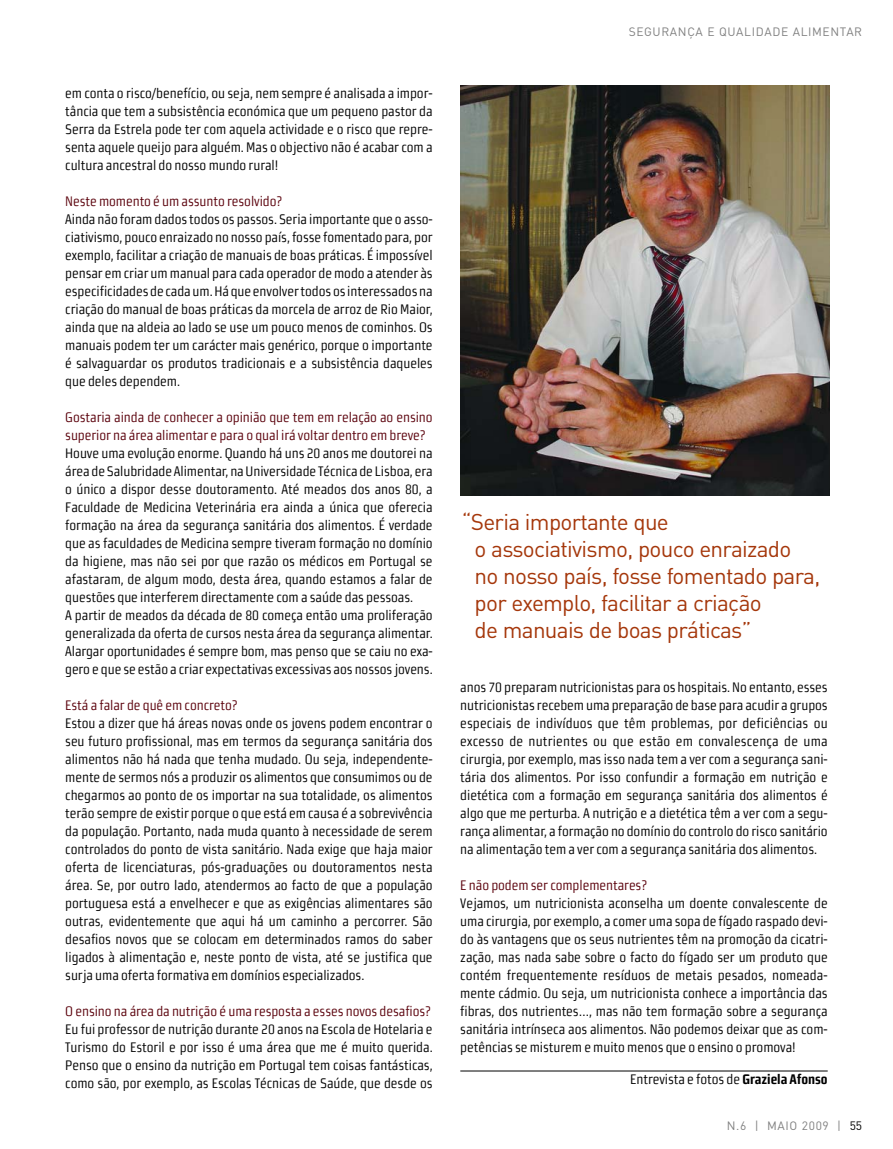
<style>
.page{position:relative;width:893px;height:1149px;background:#fff}
.page>*{position:absolute;margin:0;border:0;box-sizing:border-box;transform-origin:0 0}
.t1{font:22.5px/27px "DIN";letter-spacing:-.03em;color:#a5370b}
.t2{font:13.8px/18px "Morgan Sn Cn Lining";letter-spacing:-.005em;color:#000;text-align:justify}
.t3{font:13.8px/18px "Morgan Sn Cn Lining";letter-spacing:-.005em;color:#5a000b}
.t4{font:12px "DIN";letter-spacing:.05em;color:#808080}
.s1{font-weight:700}
.s2{color:#000}
</style>
<div class="page">
<hr style="left:460px;top:1070px;width:368px;height:1px;background:#000">
<img style="left:460px;top:85px;width:369px;height:410px">
<p class="t2" style="left:65px;top:84px;width:369px">em conta o risco/benefício, ou seja, nem sempre é analisada a impor&shy;tância que tem a subsistência económica que um pequeno pastor da Serra da Estrela pode ter com aquela actividade e o risco que repre&shy;senta aquele queijo para alguém. Mas o objectivo não é acabar com a cultura ancestral do nosso mundo rural!</p>
<p class="t3" style="left:65px;top:192px;width:218px">Neste momento é um assunto resolvido?</p>
<p class="t2" style="left:65px;top:210px;width:369px">Ainda não foram dados todos os passos. Seria importante que o asso&shy;ciativismo, pouco enraizado no nosso país, fosse fomentado para, por exemplo, facilitar a criação de manuais de boas práticas. É impossível pensar em criar um manual para cada operador de modo a atender às especificidades de cada um. Há que envolver todos os interessados na criação do manual de boas práticas da morcela de arroz de Rio Maior, ainda que na aldeia ao lado se use um pouco menos de cominhos. Os manuais podem ter um carácter mais genérico, porque o importante é salvaguardar os produtos tradicionais e a subsistência daqueles que deles dependem.</p>
<p class="t3" style="left:65px;top:408px;width:369px">Gostaria ainda de conhecer a opinião que tem em relação ao ensino superior na área alimentar e para o qual irá voltar dentro em breve?</p>
<p class="t2" style="left:65px;top:444px;width:369px;text-align:left">Houve uma evolução enorme. Quando há uns 20 anos me doutorei na área de Salubridade Alimentar, na Universidade Técnica de Lisboa, era o único a dispor desse doutoramento. Até meados dos anos 80, a Faculdade de Medicina Veterinária era ainda a única que oferecia formação na área da segurança sanitária dos alimentos. É verdade que as faculdades de Medicina sempre tiveram formação no domínio da higiene, mas não sei por que razão os médicos em Portugal se afastaram, de algum modo, desta área, quando estamos a falar de questões que interferem directamente com a saúde das pessoas.<br>A partir de meados da década de 80 começa então uma proliferação generalizada da oferta de cursos nesta área da segurança alimentar.<br>Alargar oportunidades é sempre bom, mas penso que se caiu no exa&shy;gero e que se estão a criar expectativas excessivas aos nossos jovens.</p>
<p class="t3" style="left:65px;top:696px;width:174px">Está a falar de quê em concreto?</p>
<p class="t2" style="left:65px;top:714px;width:369px">Estou a dizer que há áreas novas onde os jovens podem encontrar o seu futuro profissional, mas em termos da segurança sanitária dos alimentos não há nada que tenha mudado. Ou seja, independente&shy;mente de sermos nós a produzir os alimentos que consumimos ou de chegarmos ao ponto de os importar na sua totalidade, os alimentos terão sempre de existir porque o que está em causa é a sobrevivência da população. Portanto, nada muda quanto à necessidade de serem controlados do ponto de vista sanitário. Nada exige que haja maior oferta de licenciaturas, pós-graduações ou doutoramentos nesta área. Se, por outro lado, atendermos ao facto de que a população portuguesa está a envelhecer e que as exigências alimentares são outras, evidentemente que aqui há um caminho a percorrer. São desafios novos que se colocam em determinados ramos do saber ligados à alimentação e, neste ponto de vista, até se justifica que surja uma oferta formativa em domínios especializados.</p>
<p class="t3" style="left:65px;top:1002px;width:367px">O ensino na área da nutrição é uma resposta a esses novos desafios?</p>
<p class="t2" style="left:65px;top:1020px;width:369px">Eu fui professor de nutrição durante 20 anos na Escola de Hotelaria e Turismo do Estoril e por isso é uma área que me é muito querida.<br>Penso que o ensino da nutrição em Portugal tem coisas fantásticas, como são, por exemplo, as Escolas Técnicas de Saúde, que desde os</p>
<p class="t4" style="left:629px;top:28px;width:235px">SEGURANÇA E QUALIDADE ALIMENTAR</p>
<h1 class="t1" style="left:475px;top:510px;width:347px;text-indent:-13px">“Seria importante que<br>o associativismo, pouco enraizado no nosso país, fosse fomentado para, por exemplo, facilitar a criação<br>de manuais de boas práticas”</h1>
<p class="t2" style="left:460px;top:678px;width:369px">anos 70 preparam nutricionistas para os hospitais. No entanto, esses nutricionistas recebem uma preparação de base para acudir a grupos especiais de indivíduos que têm problemas, por deficiências ou excesso de nutrientes ou que estão em convalescença de uma cirurgia, por exemplo, mas isso nada tem a ver com a segurança sani&shy;tária dos alimentos. Por isso confundir a formação em nutrição e dietética com a formação em segurança sanitária dos alimentos é algo que me perturba. A nutrição e a dietética têm a ver com a segu&shy;rança alimentar, a formação no domínio do controlo do risco sanitário na alimentação tem a ver com a segurança sanitária dos alimentos.</p>
<p class="t3" style="left:460px;top:876px;width:188px">E não podem ser complementares?</p>
<p class="t2" style="left:460px;top:894px;width:369px">Vejamos, um nutricionista aconselha um doente convalescente de uma cirurgia, por exemplo, a comer uma sopa de fígado raspado devi&shy;do às vantagens que os seus nutrientes têm na promoção da cicatri&shy;zação, mas nada sabe sobre o facto do fígado ser um produto que contém frequentemente resíduos de metais pesados, nomeada&shy;mente cádmio. Ou seja, um nutricionista conhece a importância das fibras, dos nutrientes…, mas não tem formação sobre a segurança sanitária intrínseca aos alimentos. Não podemos deixar que as com&shy;petências se misturem e muito menos que o ensino o promova!</p>
<p class="t2" style="left:630px;top:1070px;width:199px">Entrevista e fotos de <span class="s1">Graziela Afonso</span></p>
<p class="t4" style="left:727px;top:1121px;width:137px">N.6 | MAIO 2009 | <span class="s2">55</span></p>
</div>
